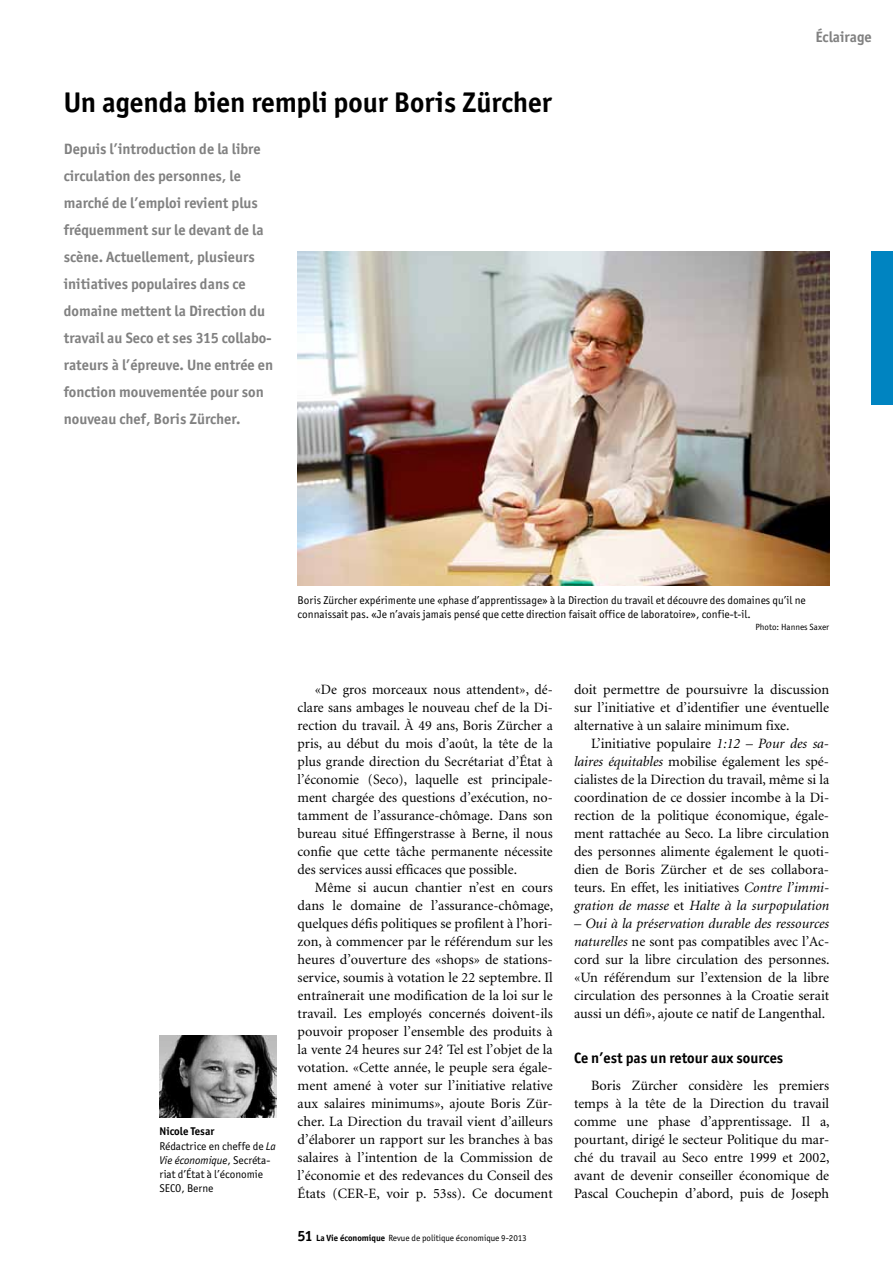
<style>
.page{position:relative;width:893px;height:1263px;background:#fff}
.page>*{position:absolute;margin:0;border:0;box-sizing:border-box;transform-origin:0 0}
.t1{font:700 28.5px "Officina San ITC";color:#000}
.t2{font:700 15px/27px "Officina San ITC";color:#818181}
.t3{font:700 15px "Officina San ITC";color:#000}
.t4{font:14.25px/18px "Minion";color:#000;text-align:justify}
.t5{font:11.25px/14.2px "Officina San ITC";color:#000}
.t6{font:9px "Officina San ITC";color:#000}
.s1{font-weight:700}
.s2{font-style:italic}
.s3{font-weight:700;font-size:15px}
</style>
<div class="page">
<div style="left:872px;top:252px;width:21px;height:153px;background:#0084c1"></div>
<img style="left:159px;top:1035px;width:117px;height:82px">
<img style="left:298px;top:251px;width:531px;height:334px">
<h1 class="t1" style="left:64px;top:84px;width:490px">Un agenda bien rempli pour Boris Zürcher</h1>
<p class="t2" style="left:64px;top:136px;width:211px">Depuis l’introduction de la libre circulation des personnes, le marché de l’emploi revient plus fréquemment sur le devant de la scène. Actuellement, plusieurs initiatives populaires dans ce domaine mettent la Direction du travail au Seco et ses 315 collabo&shy;rateurs à l’épreuve. Une entrée en fonction mouvementée pour son nouveau chef, Boris Zürcher.</p>
<p class="t2" style="left:815px;top:23px;width:58px">Éclairage</p>
<p class="t5" style="left:159px;top:1124px;width:118px"><span class="s1">Nicole Tesar<br></span>Rédactrice en cheffe de <span class="s2">La<br>Vie économique</span>, Secréta&shy;riat d’État à l’économie<br>SECO, Berne</p>
<p class="t5" style="left:298px;top:593px;width:510px">Boris Zürcher expérimente une «phase d’apprentissage» à la Direction du travail et découvre des domaines qu’il ne connaissait pas. «Je n’avais jamais pensé que cette direction faisait office de laboratoire», confie-t-il.</p>
<p class="t6" style="left:755px;top:622px;width:75px">Photo: Hannes Saxer</p>
<p class="t4" style="left:298px;top:680px;width:257px;text-indent:17px">«De gros morceaux nous attendent», dé&shy;clare sans ambages le nouveau chef de la Di&shy;rection du travail. À 49 ans, Boris Zürcher a pris, au début du mois d’août, la tête de la plus grande direction du Secrétariat d’État à l’économie (Seco), laquelle est principale&shy;ment chargée des questions d’exécution, no&shy;tamment de l’assurance-chômage. Dans son bureau situé Effingerstrasse à Berne, il nous confie que cette tâche permanente nécessite des services aussi efficaces que possible.</p>
<p class="t4" style="left:298px;top:878px;width:257px;text-indent:17px">Même si aucun chantier n’est en cours dans le domaine de l’assurance-chômage, quelques défis politiques se profilent à l’hori&shy;zon, à commencer par le référendum sur les heures d’ouverture des «shops» de stations&shy;service, soumis à votation le 22 septembre. Il entraînerait une modification de la loi sur le travail. Les employés concernés doivent-ils pouvoir proposer l’ensemble des produits à la vente 24 heures sur 24? Tel est l’objet de la votation. «Cette année, le peuple sera égale&shy;ment amené à voter sur l’initiative relative aux salaires minimums», ajoute Boris Zür&shy;cher. La Direction du travail vient d’ailleurs d’élaborer un rapport sur les branches à bas salaires à l’intention de la Commission de l’économie et des redevances du Conseil des États (CER-E, voir p. 53ss). Ce document</p>
<p class="t6" style="left:298px;top:1232px;width:231px"><span class="s3">51</span> <span class="s1">La Vie économique</span> Revue de politique économique 9-2013</p>
<p class="t4" style="left:574px;top:680px;width:257px">doit permettre de poursuivre la discussion sur l’initiative et d’identifier une éventuelle alternative à un salaire minimum fixe.</p>
<p class="t4" style="left:574px;top:734px;width:257px;text-indent:17px">L’initiative populaire <span class="s2">1:12 – Pour des sa&shy;laires équitables</span> mobilise également les spé&shy;cialistes de la Direction du travail, même si la coordination de ce dossier incombe à la Di&shy;rection de la politique économique, égale&shy;ment rattachée au Seco. La libre circulation des personnes alimente également le quoti&shy;dien de Boris Zürcher et de ses collabora&shy;teurs. En effet, les initiatives <span class="s2">Contre l’immi&shy;gration de masse</span> et <span class="s2">Halte à la surpopulation</span></p>
<p class="t4" style="left:574px;top:914px;width:257px"><span class="s2">– Oui à la préservation durable des ressources naturelles</span> ne sont pas compatibles avec l’Ac&shy;cord sur la libre circulation des personnes. «Un référendum sur l’extension de la libre circulation des personnes à la Croatie serait aussi un défi», ajoute ce natif de Langenthal.</p>
<p class="t3" style="left:574px;top:1048px;width:211px">Ce n’est pas un retour aux sources</p>
<p class="t4" style="left:574px;top:1076px;width:257px;text-indent:17px">Boris Zürcher considère les premiers temps à la tête de la Direction du travail comme une phase d’apprentissage. Il a, pourtant, dirigé le secteur Politique du mar&shy;ché du travail au Seco entre 1999 et 2002, avant de devenir conseiller économique de Pascal Couchepin d’abord, puis de Joseph</p>
</div>
